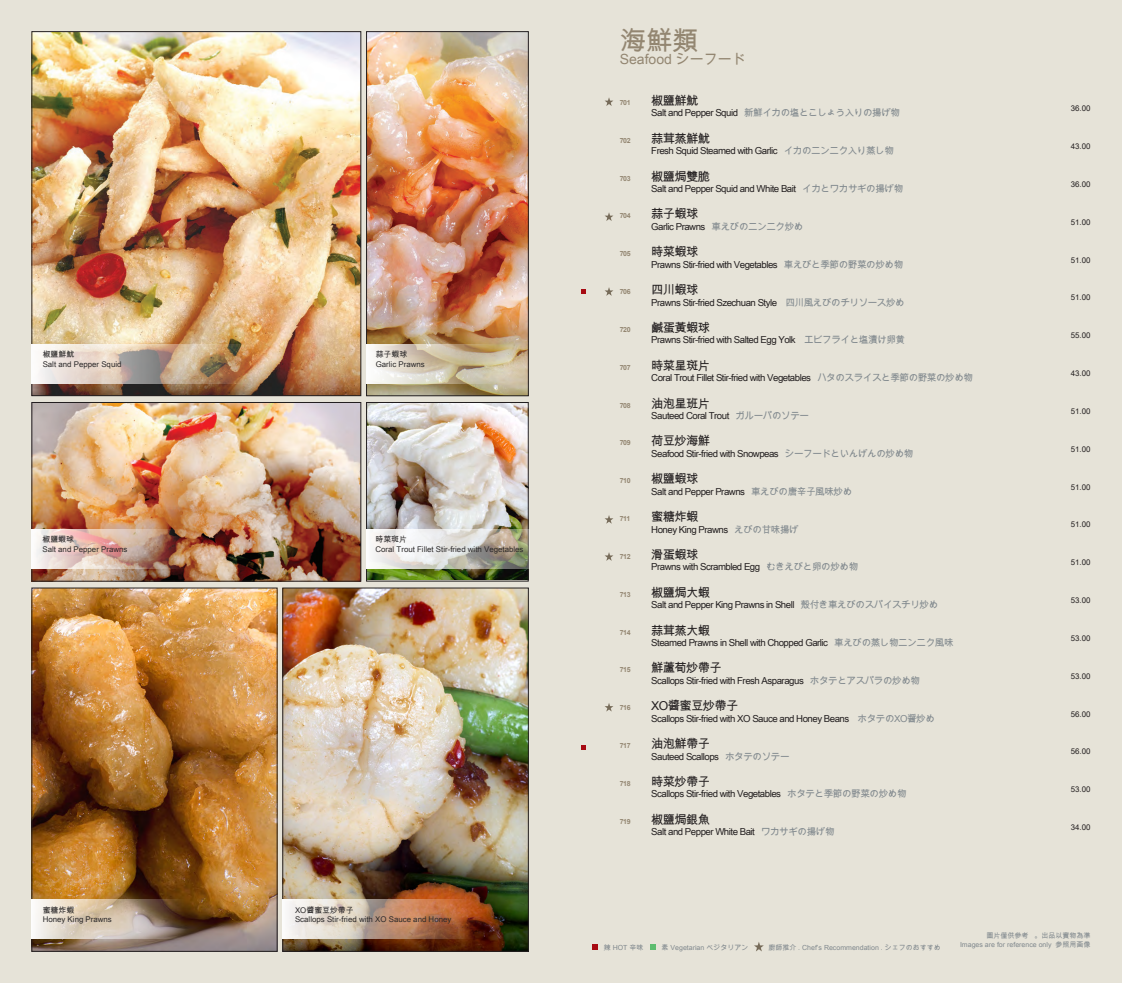
<style>
.page{position:relative;width:1122px;height:983px;background:#fff}
.page>*{position:absolute;margin:0;border:0;box-sizing:border-box;transform-origin:0 0}
.t1{font:26.25px "Arial Unicode MS";color:#938671}
.t2{font:14px "Arial Unicode MS";color:#938671}
.t3{font:12.25px "Arial Unicode MS";letter-spacing:-.05em;color:#231f20}
.t4{font:9.62px "Arial Unicode MS";letter-spacing:-.05em;color:#231f20}
.t5{font:7.88px "Arial Unicode MS";color:#2b292a}
.t6{font:7.88px "Arial Unicode MS";color:#231f20}
.t7{font:7px "Arial Unicode MS";color:#81898e}
.t8{font:700 7px "Arial";letter-spacing:-.05em;color:#938671}
.s1{color:#81898e}
</style>
<div class="page">
<div style="left:0;top:0;width:1121px;height:982px;background:#e6e3d8"></div>
<img style="left:368px;top:404px;width:158px;height:175px">
<div style="left:366px;top:402px;width:162px;height:179px;border:1px solid #231f20"></div>
<svg style="left:366px;top:529px;width:163px;height:39px"></svg>
<img style="left:368px;top:34px;width:158px;height:360px">
<div style="left:366px;top:32px;width:162px;height:364px;border:1px solid #231f20"></div>
<img style="left:34px;top:34px;width:325px;height:359px">
<img style="left:34px;top:404px;width:325px;height:175px">
<div style="left:32px;top:402px;width:329px;height:179px;border:1px solid #231f20"></div>
<img style="left:34px;top:589px;width:241px;height:360px">
<img style="left:284px;top:589px;width:242px;height:360px">
<div style="left:282px;top:587px;width:246px;height:364px;border:1px solid #231f20"></div>
<svg style="left:32px;top:899px;width:191px;height:39px;background:#ae9b87"></svg>
<img style="left:282px;top:899px;width:241px;height:39px">
<img style="left:32px;top:529px;width:191px;height:39px">
<svg style="left:366px;top:344px;width:163px;height:39px"></svg>
<img style="left:32px;top:344px;width:277px;height:39px">
<svg style="left:650px;top:944px;width:5px;height:5px"></svg>
<svg style="left:754px;top:942px;width:9px;height:9px"></svg>
<svg style="left:592px;top:944px;width:5px;height:5px"></svg>
<svg style="left:605px;top:97px;width:8px;height:9px"></svg>
<svg style="left:605px;top:212px;width:8px;height:9px"></svg>
<svg style="left:605px;top:287px;width:8px;height:9px"></svg>
<svg style="left:605px;top:515px;width:8px;height:8px"></svg>
<svg style="left:605px;top:552px;width:8px;height:8px"></svg>
<svg style="left:605px;top:703px;width:8px;height:8px"></svg>
<svg style="left:581px;top:289px;width:5px;height:5px"></svg>
<svg style="left:581px;top:745px;width:5px;height:5px"></svg>
<p class="t1" style="left:619px;top:22px;width:80px">海鮮類</p>
<p class="t2" style="left:619px;top:48px;width:128px">Seafood シーフード</p>
<p class="t5" style="left:43px;top:349px;width:33px">椒鹽鮮魷</p>
<p class="t5" style="left:43px;top:358px;width:80px">Salt and Pepper Squid</p>
<p class="t5" style="left:42px;top:534px;width:33px">椒鹽蝦球</p>
<p class="t5" style="left:42px;top:543px;width:86px">Salt and Pepper Prawns</p>
<p class="t5" style="left:375px;top:349px;width:33px">蒜子蝦球</p>
<p class="t5" style="left:375px;top:358px;width:51px">Garlic Prawns</p>
<p class="t5" style="left:375px;top:534px;width:33px">時菜斑片</p>
<p class="t5" style="left:375px;top:543px;width:149px">Coral Trout Fillet Stir-fried with Vegetables</p>
<p class="t8" style="left:619px;top:98px;width:12px">701</p>
<p class="t3" style="left:651px;top:92px;width:49px">椒鹽鮮魷</p>
<p class="t4" style="left:651px;top:106px;width:250px">Salt and Pepper Squid <span class="s1">新鮮イカの塩とこしょう入りの揚げ物</span></p>
<p class="t8" style="left:619px;top:136px;width:12px">702</p>
<p class="t3" style="left:651px;top:129px;width:60px">蒜茸蒸鮮魷</p>
<p class="t4" style="left:651px;top:144px;width:244px">Fresh Squid Steamed with Garlic <span class="s1">イカのニンニク入り蒸し物</span></p>
<p class="t8" style="left:619px;top:173px;width:12px">703</p>
<p class="t3" style="left:651px;top:167px;width:60px">椒鹽焗雙脆</p>
<p class="t4" style="left:651px;top:182px;width:253px">Salt and Pepper Squid and White Bait <span class="s1">イカとワカサギの揚げ物</span></p>
<p class="t8" style="left:619px;top:211px;width:12px">704</p>
<p class="t3" style="left:651px;top:205px;width:49px">蒜子蝦球</p>
<p class="t4" style="left:651px;top:219px;width:154px">Garlic Prawns <span class="s1">車えびのニンニク炒め</span></p>
<p class="t8" style="left:619px;top:249px;width:12px">705</p>
<p class="t3" style="left:651px;top:243px;width:49px">時菜蝦球</p>
<p class="t4" style="left:651px;top:257px;width:253px">Prawns Stir-fried with Vegetables <span class="s1">車えびと季節の野菜の炒め物</span></p>
<p class="t8" style="left:619px;top:287px;width:12px">706</p>
<p class="t3" style="left:651px;top:281px;width:49px">四川蝦球</p>
<p class="t4" style="left:651px;top:295px;width:255px">Prawns Stir-fried Szechuan Style <span class="s1">四川風えびのチリソース炒め</span></p>
<p class="t8" style="left:619px;top:325px;width:12px">720</p>
<p class="t3" style="left:651px;top:318px;width:60px">鹹蛋黃蝦球</p>
<p class="t4" style="left:651px;top:333px;width:255px">Prawns Stir-fried with Salted Egg Yolk <span class="s1">エビフライと塩漬け卵黄</span></p>
<p class="t8" style="left:619px;top:362px;width:12px">707</p>
<p class="t3" style="left:651px;top:356px;width:60px">時菜星斑片</p>
<p class="t4" style="left:651px;top:371px;width:323px">Coral Trout Fillet Stir-fried with Vegetables <span class="s1">ハタのスライスと季節の野菜の炒め物</span></p>
<p class="t8" style="left:619px;top:400px;width:12px">708</p>
<p class="t3" style="left:651px;top:394px;width:60px">油泡星班片</p>
<p class="t4" style="left:651px;top:408px;width:159px">Sauteed Coral Trout <span class="s1">ガルーパのソテー</span></p>
<p class="t8" style="left:619px;top:438px;width:12px">709</p>
<p class="t3" style="left:651px;top:432px;width:60px">荷豆炒海鮮</p>
<p class="t4" style="left:651px;top:446px;width:263px">Seafood Stir-fried with Snowpeas <span class="s1">シーフードといんげんの炒め物</span></p>
<p class="t8" style="left:619px;top:476px;width:12px">710</p>
<p class="t3" style="left:651px;top:470px;width:49px">椒鹽蝦球</p>
<p class="t4" style="left:651px;top:484px;width:202px">Salt and Pepper Prawns <span class="s1">車えびの唐辛子風味炒め</span></p>
<p class="t8" style="left:619px;top:514px;width:12px">711</p>
<p class="t3" style="left:651px;top:507px;width:49px">蜜糖炸蝦</p>
<p class="t4" style="left:651px;top:522px;width:149px">Honey King Prawns <span class="s1">えびの甘味揚げ</span></p>
<p class="t8" style="left:619px;top:551px;width:12px">712</p>
<p class="t3" style="left:651px;top:545px;width:49px">滑蛋蝦球</p>
<p class="t4" style="left:651px;top:560px;width:208px">Prawns with Scrambled Egg <span class="s1">むきえびと卵の炒め物</span></p>
<p class="t8" style="left:619px;top:589px;width:12px">713</p>
<p class="t3" style="left:651px;top:583px;width:60px">椒鹽焗大蝦</p>
<p class="t4" style="left:651px;top:597px;width:288px">Salt and Pepper King Prawns in Shell <span class="s1">殼付き車えびのスパイスチリ炒め</span></p>
<p class="t8" style="left:619px;top:627px;width:12px">714</p>
<p class="t3" style="left:651px;top:621px;width:60px">蒜茸蒸大蝦</p>
<p class="t4" style="left:651px;top:635px;width:304px">Steamed Prawns in Shell with Chopped Garlic <span class="s1">車えびの蒸し物ニンニク風味</span></p>
<p class="t8" style="left:619px;top:665px;width:12px">715</p>
<p class="t3" style="left:651px;top:659px;width:72px">鮮蘆荀炒帶子</p>
<p class="t4" style="left:651px;top:673px;width:270px">Scallops Stir-fried with Fresh Asparagus <span class="s1">ホタテとアスパラの炒め物</span></p>
<p class="t8" style="left:619px;top:703px;width:12px">716</p>
<p class="t3" style="left:651px;top:696px;width:88px">XO醬蜜豆炒帶子</p>
<p class="t4" style="left:651px;top:711px;width:285px">Scallops Stir-fried with XO Sauce and Honey Beans <span class="s1">ホタテのXO醤炒め</span></p>
<p class="t8" style="left:619px;top:740px;width:12px">717</p>
<p class="t3" style="left:651px;top:734px;width:60px">油泡鮮帶子</p>
<p class="t4" style="left:651px;top:749px;width:140px">Sauteed Scallops <span class="s1">ホタテのソテー</span></p>
<p class="t8" style="left:619px;top:778px;width:12px">718</p>
<p class="t3" style="left:651px;top:772px;width:60px">時菜炒帶子</p>
<p class="t4" style="left:651px;top:786px;width:257px">Scallops Stir-fried with Vegetables <span class="s1">ホタテと季節の野菜の炒め物</span></p>
<p class="t8" style="left:619px;top:816px;width:12px">719</p>
<p class="t3" style="left:651px;top:810px;width:60px">椒鹽焗銀魚</p>
<p class="t4" style="left:651px;top:824px;width:185px">Salt and Pepper White Bait <span class="s1">ワカサギの揚げ物</span></p>
<p class="t6" style="left:1070px;top:103px;width:21px">36.00</p>
<p class="t6" style="left:1070px;top:140px;width:21px">43.00</p>
<p class="t6" style="left:1070px;top:178px;width:21px">36.00</p>
<p class="t6" style="left:1070px;top:216px;width:21px">51.00</p>
<p class="t6" style="left:1070px;top:254px;width:21px">51.00</p>
<p class="t6" style="left:1070px;top:292px;width:21px">51.00</p>
<p class="t6" style="left:1070px;top:329px;width:21px">55.00</p>
<p class="t6" style="left:1070px;top:367px;width:21px">43.00</p>
<p class="t6" style="left:1070px;top:405px;width:21px">51.00</p>
<p class="t6" style="left:1070px;top:443px;width:21px">51.00</p>
<p class="t6" style="left:1070px;top:481px;width:21px">51.00</p>
<p class="t6" style="left:1070px;top:518px;width:21px">51.00</p>
<p class="t6" style="left:1070px;top:556px;width:21px">51.00</p>
<p class="t6" style="left:1070px;top:594px;width:21px">53.00</p>
<p class="t6" style="left:1070px;top:632px;width:21px">53.00</p>
<p class="t6" style="left:1070px;top:670px;width:21px">53.00</p>
<p class="t6" style="left:1070px;top:707px;width:21px">56.00</p>
<p class="t6" style="left:1070px;top:745px;width:21px">56.00</p>
<p class="t6" style="left:1070px;top:783px;width:21px">53.00</p>
<p class="t6" style="left:1070px;top:821px;width:21px">34.00</p>
<p class="t5" style="left:43px;top:903px;width:33px">蜜糖炸蝦</p>
<p class="t5" style="left:43px;top:913px;width:71px">Honey King Prawns</p>
<p class="t5" style="left:295px;top:903px;width:60px">XO醬蜜豆炒帶子</p>
<p class="t5" style="left:295px;top:913px;width:158px">Scallops Stir-fried with XO Sauce and Honey</p>
<p class="t7" style="left:603px;top:942px;width:41px">辣 HOT 辛味</p>
<p class="t7" style="left:661px;top:941px;width:88px">素 Vegetarian ベジタリアン</p>
<p class="t7" style="left:768px;top:941px;width:174px">廚師推介 . Chef’s Recommendation . シェフのおすすめ</p>
<p class="t7" style="left:986px;top:930px;width:105px">圖片僅供參考 。出品以實物為準</p>
<p class="t7" style="left:959px;top:939px;width:132px">Images are for reference only 参照用画像</p>
</div>
